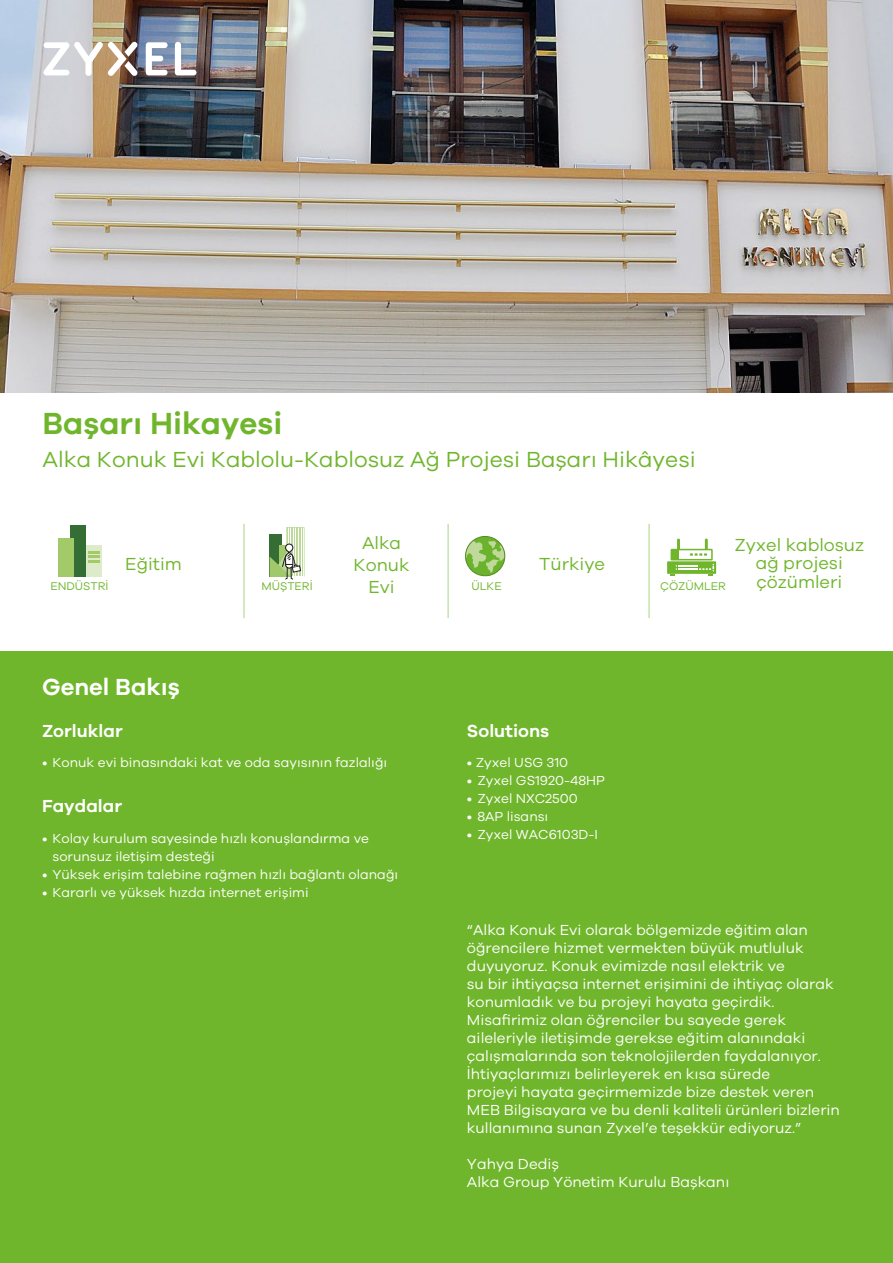
<style>
.page{position:relative;width:893px;height:1263px;background:#fff}
.page>*{position:absolute;margin:0;border:0;box-sizing:border-box;transform-origin:0 0}
.t1{font:600 31.5px "Galano Grotesque";color:#70b62c}
.t2{font:600 24px "Galano Grotesque";color:#fff}
.t3{font:22.5px "Galano Grotesque";color:#70b62c}
.t4{font:18px/18.5px "Galano Grotesque";color:#70b62c;text-align:center}
.t5{font:600 18px "Galano Grotesque";color:#fff}
.t6{font:15px/18px "Galano Grotesque";color:#fff}
.t7{font:13.5px/18px "Galano Grotesque";color:#fff}
.t8{font:11.55px "Galano Grotesque";color:#70b62c}
</style>
<div class="page">
<div style="left:0;top:651px;width:893px;height:612px;background:#70b62c"></div>
<img style="left:0;top:0;width:893px;height:392px">
<svg style="left:175px;top:42px;width:21px;height:33px"></svg>
<svg style="left:146px;top:42px;width:22px;height:33px"></svg>
<svg style="left:43px;top:41px;width:95px;height:35px"></svg>
<hr style="left:243px;top:524px;width:2px;height:94px;background:#6cb52d">
<hr style="left:447px;top:524px;width:2px;height:94px;background:#6cb52d">
<hr style="left:648px;top:524px;width:2px;height:94px;background:#6cb52d">
<div style="left:70px;top:525px;width:16px;height:52px;background:#346e35"></div>
<div style="left:58px;top:538px;width:16px;height:39px;background:#a2ca69"></div>
<div style="left:86px;top:545px;width:16px;height:32px;background:#deebcb"></div>
<svg style="left:89px;top:551px;width:11px;height:11px"></svg>
<svg style="left:270px;top:527px;width:35px;height:53px"></svg>
<svg style="left:465px;top:536px;width:41px;height:41px"></svg>
<div style="left:667px;top:561px;width:49px;height:13px;background:#70b62c"></div>
<svg style="left:670px;top:564px;width:44px;height:12px"></svg>
<div style="left:671px;top:549px;width:42px;height:11px;border:2px solid #70b62c"></div>
<div style="left:671px;top:550px;width:8px;height:10px;background:#70b62c"></div>
<svg style="left:690px;top:538px;width:18px;height:18px"></svg>
<svg style="left:677px;top:538px;width:3px;height:12px"></svg>
<h1 class="t1" style="left:43px;top:404px;width:241px">Başarı Hikayesi</h1>
<h3 class="t3" style="left:43px;top:446px;width:655px">Alka Konuk Evi Kablolu-Kablosuz Ağ Projesi Başarı Hikâyesi</h3>
<p class="t4" style="left:354px;top:532px;width:57px;line-height:21.6px">Alka<br>Konuk</p>
<p class="t4" style="left:734px;top:535px;width:131px">Zyxel kablosuz ağ projesi</p>
<p class="t4" style="left:539px;top:554px;width:67px">Türkiye</p>
<p class="t4" style="left:125px;top:554px;width:58px">Eğitim</p>
<p class="t8" style="left:50px;top:579px;width:59px">ENDÜSTRİ</p>
<p class="t4" style="left:756px;top:572px;width:87px">çözümleri</p>
<p class="t8" style="left:261px;top:579px;width:53px">MÜŞTERİ</p>
<p class="t4" style="left:368px;top:577px;width:28px">Evi</p>
<p class="t8" style="left:472px;top:579px;width:32px">ÜLKE</p>
<p class="t8" style="left:660px;top:579px;width:67px">ÇÖZÜMLER</p>
<h2 class="t2" style="left:42px;top:673px;width:139px">Genel Bakış</h2>
<p class="t5" style="left:42px;top:720px;width:82px">Zorluklar</p>
<p class="t7" style="left:42px;top:753px;width:347px">• Konuk evi binasındaki kat ve oda sayısının fazlalığı</p>
<p class="t5" style="left:42px;top:795px;width:82px">Faydalar</p>
<p class="t7" style="left:53px;top:829px;width:318px;text-indent:-10px">• Kolay kurulum sayesinde hızlı konuşlandırma ve sorunsuz iletişim desteği</p>
<p class="t7" style="left:42px;top:865px;width:358px">• Yüksek erişim talebine rağmen hızlı bağlantı olanağı</p>
<p class="t7" style="left:42px;top:883px;width:268px">• Kararlı ve yüksek hızda internet erişimi</p>
<p class="t5" style="left:467px;top:720px;width:84px">Solutions</p>
<p class="t7" style="left:467px;top:753px;width:103px">• Zyxel USG 310</p>
<p class="t7" style="left:467px;top:771px;width:140px">• Zyxel GS1920-48HP</p>
<p class="t7" style="left:467px;top:789px;width:112px">• Zyxel NXC2500</p>
<p class="t7" style="left:467px;top:807px;width:83px">• 8AP lisansı</p>
<p class="t7" style="left:467px;top:825px;width:132px">• Zyxel WAC6103D-I</p>
<p class="t6" style="left:467px;top:921px;width:374px">“Alka Konuk Evi olarak bölgemizde eğitim alan öğrencilere hizmet vermekten büyük mutluluk duyuyoruz. Konuk evimizde nasıl elektrik ve<br>su bir ihtiyaçsa internet erişimini de ihtiyaç olarak konumladık ve bu projeyi hayata geçirdik.<br>Misafirimiz olan öğrenciler bu sayede gerek aileleriyle iletişimde gerekse eğitim alanındaki çalışmalarında son teknolojilerden faydalanıyor.<br>İhtiyaçlarımızı belirleyerek en kısa sürede<br>projeyi hayata geçirmemizde bize destek veren MEB Bilgisayara ve bu denli kaliteli ürünleri bizlerin kullanımına sunan Zyxel’e teşekkür ediyoruz.”</p>
<p class="t6" style="left:467px;top:1155px;width:264px">Yahya Dediş<br>Alka Group Yönetim Kurulu Başkanı</p>
</div>
